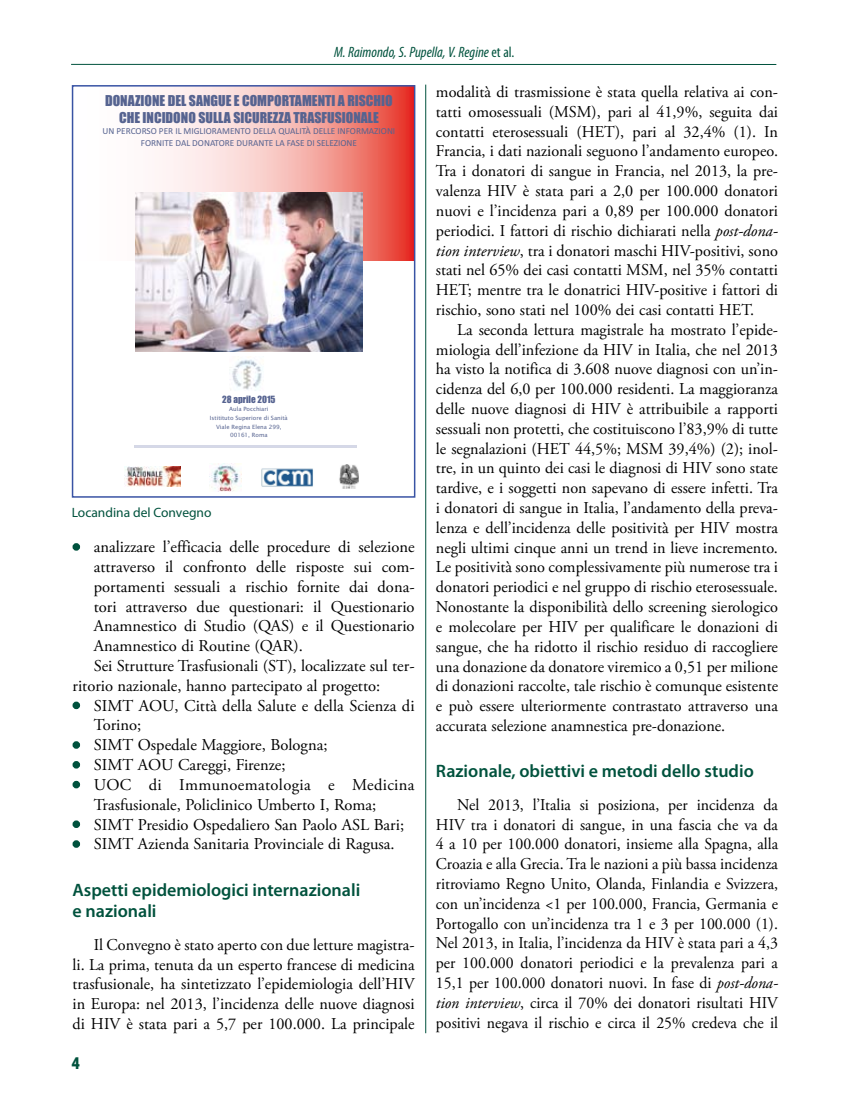
<style>
.page{position:relative;width:851px;height:1106px;background:#fff}
.page>*{position:absolute;margin:0;border:0;box-sizing:border-box;transform-origin:0 0}
.t1{font:600 18px/21.6px "Myriad Pro";color:#00523d}
.t2{font:900 condensed 18px "Myriad Pro";color:#00523d}
.t3{font:16.5px/19.8px "Adobe Garamond Pro";color:#000;text-align:justify}
.t4{font:16.5px/19.8px "Adobe Garamond Pro";color:#000;text-align:justify;scale:.96 1}
.t5{font:italic condensed 15px "Myriad Pro";color:#00523d}
.t6{font:13.8px/16.8px "Impact";color:#566390;text-align:center}
.t7{font:13.5px "Myriad Pro";color:#00523d}
.t8{font:9.15px/11.2px "Calibri";color:#566390;text-align:center}
.t9{font:9.15px "Impact";color:#566390}
.t10{font:5.7px/8.9px "Lucida Sans Unicode";color:#566390;text-align:center}
.s1{font-style:normal}
.s2{color:#00523d}
.s3{font-style:italic}
</style>
<div class="page">
<div style="left:72px;top:543px;width:8px;height:7px;border:3px solid #00523d;border-radius:50%"></div>
<div style="left:72px;top:701px;width:8px;height:8px;border:3px solid #00523d;border-radius:50%"></div>
<div style="left:72px;top:741px;width:8px;height:7px;border:3px solid #00523d;border-radius:50%"></div>
<div style="left:72px;top:761px;width:8px;height:7px;border:3px solid #00523d;border-radius:50%"></div>
<div style="left:72px;top:781px;width:8px;height:7px;border:3px solid #00523d;border-radius:50%"></div>
<div style="left:72px;top:820px;width:8px;height:8px;border:3px solid #00523d;border-radius:50%"></div>
<div style="left:72px;top:840px;width:8px;height:7px;border:3px solid #00523d;border-radius:50%"></div>
<hr style="left:425px;top:85px;width:1px;height:948px;background:#00523d">
<hr style="left:71px;top:64px;width:705px;height:1px;background:#00523d">
<img style="left:135px;top:88px;width:277px;height:173px">
<img style="left:135px;top:193px;width:228px;height:158px">
<img style="left:261px;top:468px;width:52px;height:19px">
<img style="left:230px;top:357px;width:33px;height:34px">
<img style="left:211px;top:463px;width:30px;height:29px">
<img style="left:125px;top:466px;width:55px;height:20px">
<img style="left:339px;top:465px;width:20px;height:23px">
<div style="left:72px;top:85px;width:343px;height:412px;border:2px solid #3953a4"></div>
<p class="t5" style="left:334px;top:43px;width:182px">M. Raimondo, S. Pupella, V. Regine <span class="s1">et al.</span></p>
<p class="t6" style="left:105px;top:92px;width:289px">DONAZIONE DEL SANGUE E COMPORTAMENTI A RISCHIO<br>CHE INCIDONO SULLA SICUREZZA TRASFUSIONALE</p>
<p class="t8" style="left:103px;top:126px;width:294px">UN PERCORSO PER IL MIGLIORAMENTO DELLA QUALITÀ DELLE INFORMAZIONI<br>FORNITE DAL DONATORE DURANTE LA FASE DI SELEZIONE</p>
<p class="t9" style="left:222px;top:392px;width:55px">28 aprile 2015</p>
<p class="t10" style="left:210px;top:404px;width:79px">Aula Pocchiari<br>Istitituto Superiore di Sanità<br>Viale Regina Elena 299,<br>00161, Roma</p>
<p class="t7" style="left:72px;top:504px;width:141px">Locandina del Convegno</p>
<p class="t3" style="left:72px;top:537px;width:343px"><span class="s2">•</span> analizzare l’efficacia delle procedure di selezione</p>
<p class="t3" style="left:94px;top:557px;width:322px">attraverso il confronto delle risposte sui com-</p>
<p class="t3" style="left:94px;top:577px;width:322px">portamenti sessuali a rischio fornite dai dona-</p>
<p class="t3" style="left:94px;top:597px;width:322px">tori attraverso due questionari: il Questionario</p>
<p class="t3" style="left:94px;top:617px;width:322px">Anamnestico di Studio (QAS) e il Questionario</p>
<p class="t3" style="left:94px;top:636px;width:211px">Anamnestico di Routine (QAR).</p>
<p class="t3" style="left:94px;top:656px;width:322px">Sei Strutture Trasfusionali (ST), localizzate sul ter-</p>
<p class="t3" style="left:72px;top:676px;width:309px">ritorio nazionale, hanno partecipato al progetto:</p>
<p class="t3" style="left:94px;top:696px;width:322px;text-indent:-21px"><span class="s2">•</span> SIMT AOU, Città della Salute e della Scienza di<br>Torino;</p>
<p class="t3" style="left:72px;top:735px;width:256px"><span class="s2">•</span> SIMT Ospedale Maggiore, Bologna;</p>
<p class="t3" style="left:72px;top:755px;width:214px"><span class="s2">•</span> SIMT AOU Careggi, Firenze;</p>
<p class="t3" style="left:94px;top:775px;width:322px;text-indent:-21px"><span class="s2">•</span> UOC di Immunoematologia e Medicina<br>Trasfusionale, Policlinico Umberto I, Roma;</p>
<p class="t3" style="left:72px;top:815px;width:333px"><span class="s2">•</span> SIMT Presidio Ospedaliero San Paolo ASL Bari;</p>
<p class="t3" style="left:72px;top:834px;width:323px"><span class="s2">•</span> SIMT Azienda Sanitaria Provinciale di Ragusa.</p>
<p class="t1" style="left:72px;top:878px;width:289px">Aspetti epidemiologici internazionali e nazionali</p>
<p class="t3" style="left:72px;top:935px;width:343px;text-indent:21px">Il Convegno è stato aperto con due letture magistra&shy;li. La prima, tenuta da un esperto francese di medicina trasfusionale, ha sintetizzato l’epidemiologia dell’HIV in Europa: nel 2013, l’incidenza delle nuove diagnosi di HIV è stata pari a 5,7 per 100.000. La principale</p>
<p class="t2" style="left:72px;top:1051px;width:9px">4</p>
<p class="t3" style="left:436px;top:82px;width:343px">modalità di trasmissione è stata quella relativa ai con&shy;tatti omosessuali (MSM), pari al 41,9%, seguita dai contatti eterosessuali (HET), pari al 32,4% (1). In Francia, i dati nazionali seguono l’andamento europeo.<br>Tra i donatori di sangue in Francia, nel 2013, la pre&shy;valenza HIV è stata pari a 2,0 per 100.000 donatori nuovi e l’incidenza pari a 0,89 per 100.000 donatori periodici. I fattori di rischio dichiarati nella <span class="s3">post-dona&shy;tion interview</span>, tra i donatori maschi HIV-positivi, sono stati nel 65% dei casi contatti MSM, nel 35% contatti HET; mentre tra le donatrici HIV-positive i fattori di rischio, sono stati nel 100% dei casi contatti HET.</p>
<p class="t3" style="left:436px;top:320px;width:343px;text-indent:21px">La seconda lettura magistrale ha mostrato l’epide&shy;miologia dell’infezione da HIV in Italia, che nel 2013 ha visto la notifica di 3.608 nuove diagnosi con un’in&shy;cidenza del 6,0 per 100.000 residenti. La maggioranza delle nuove diagnosi di HIV è attribuibile a rapporti sessuali non protetti, che costituiscono l’83,9% di tutte le segnalazioni (HET 44,5%; MSM 39,4%) (2); inol&shy;tre, in un quinto dei casi le diagnosi di HIV sono state tardive, e i soggetti non sapevano di essere infetti. Tra i donatori di sangue in Italia, l’andamento della preva&shy;lenza e dell’incidenza delle positività per HIV mostra negli ultimi cinque anni un trend in lieve incremento.<br>Le positività sono complessivamente più numerose tra i donatori periodici e nel gruppo di rischio eterosessuale.<br>Nonostante la disponibilità dello screening sierologico e molecolare per HIV per qualificare le donazioni di sangue, che ha ridotto il rischio residuo di raccogliere una donazione da donatore viremico a 0,51 per milione di donazioni raccolte, tale rischio è comunque esistente e può essere ulteriormente contrastato attraverso una accurata selezione anamnestica pre-donazione.</p>
<p class="t1" style="left:436px;top:760px;width:319px">Razionale, obiettivi e metodi dello studio</p>
<p class="t4" style="left:436px;top:795px;width:358px;text-indent:21px">Nel 2013, l’Italia si posiziona, per incidenza da HIV tra i donatori di sangue, in una fascia che va da 4 a 10 per 100.000 donatori, insieme alla Spagna, alla Croazia e alla Grecia. Tra le nazioni a più bassa incidenza ritroviamo Regno Unito, Olanda, Finlandia e Svizzera, con un’incidenza &lt;1 per 100.000, Francia, Germania e Portogallo con un’incidenza tra 1 e 3 per 100.000 (1).<br>Nel 2013, in Italia, l’incidenza da HIV è stata pari a 4,3 per 100.000 donatori periodici e la prevalenza pari a 15,1 per 100.000 donatori nuovi. In fase di <span class="s3">post-dona&shy;tion interview</span>, circa il 70% dei donatori risultati HIV positivi negava il rischio e circa il 25% credeva che il</p>
</div>
